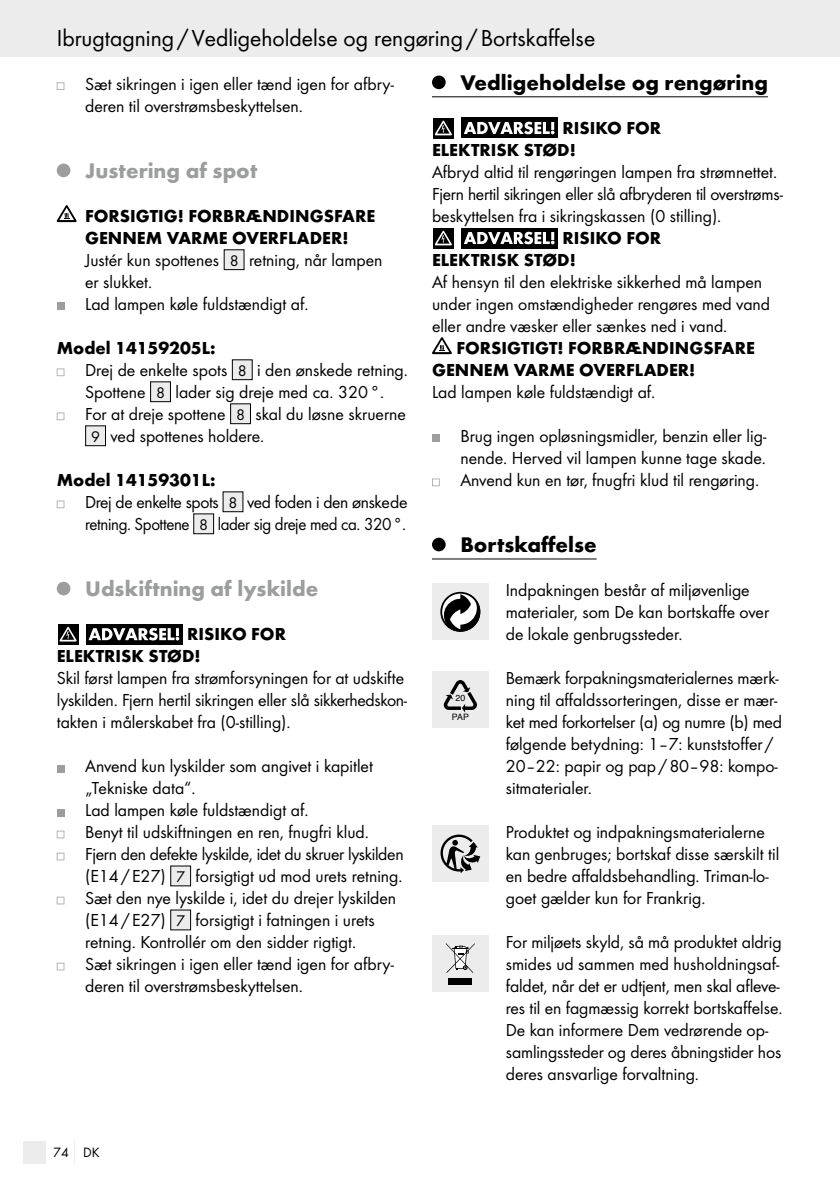
<style>
.page{position:relative;width:840px;height:1191px;background:#fff}
.page>*{position:absolute;margin:0;border:0;box-sizing:border-box;transform-origin:0 0}
.t1{font:24px "Futura Boo";color:#000}
.t2{font:700 22px "Futura";color:#000}
.t3{font:700 22px "Futura";color:#9c9d9d}
.t4{font:18px/22px "Futura Boo";color:#000}
.t5{font:700 18px/22px "Futura";color:#000}
.t6{font:18px/22px "Futura Boo";letter-spacing:-.02em;color:#000}
.t7{font:14px "Futura Boo";color:#000}
.t8{font:8.8px/18.4px "Helvetica";color:#000;text-align:center}
.s1{font-size:16px}
</style>
<div class="page">
<div style="left:0;top:0;width:839px;height:57px;background:#ececec"></div>
<div style="left:23px;top:1140px;width:22px;height:23px;background:#ececec"></div>
<svg style="left:74px;top:1141px;width:1px;height:22px"></svg>
<svg style="left:57px;top:82px;width:7px;height:8px"></svg>
<div style="left:57px;top:164px;width:13px;height:13px;background:#9c9d9d;border-radius:50%"></div>
<svg style="left:57px;top:205px;width:20px;height:17px"></svg>
<div style="left:224px;top:250px;width:20px;height:20px;background:#ececec"></div>
<div style="left:57px;top:302px;width:7px;height:8px;background:#9c9d9d"></div>
<svg style="left:57px;top:368px;width:7px;height:8px"></svg>
<div style="left:232px;top:360px;width:20px;height:20px;background:#ececec"></div>
<div style="left:232px;top:359px;width:20px;height:21px;border:1px solid #000"></div>
<div style="left:150px;top:382px;width:20px;height:20px;background:#ececec"></div>
<div style="left:150px;top:381px;width:21px;height:21px;border:1px solid #000"></div>
<svg style="left:57px;top:412px;width:7px;height:8px"></svg>
<div style="left:230px;top:404px;width:20px;height:20px;background:#ececec"></div>
<div style="left:230px;top:403px;width:21px;height:21px;border:1px solid #000"></div>
<div style="left:86px;top:426px;width:19px;height:20px;background:#ececec"></div>
<div style="left:85px;top:425px;width:21px;height:21px;border:1px solid #000"></div>
<svg style="left:57px;top:500px;width:7px;height:8px"></svg>
<div style="left:223px;top:492px;width:20px;height:20px;background:#ececec"></div>
<div style="left:194px;top:514px;width:19px;height:20px;background:#ececec"></div>
<div style="left:193px;top:513px;width:21px;height:21px;border:1px solid #000"></div>
<div style="left:57px;top:582px;width:13px;height:13px;background:#9c9d9d;border-radius:50%"></div>
<svg style="left:58px;top:624px;width:20px;height:20px"></svg>
<svg style="left:60px;top:627px;width:17px;height:14px"></svg>
<div style="left:86px;top:624px;width:97px;height:20px;background:#000"></div>
<svg style="left:88px;top:628px;width:91px;height:12px"></svg>
<div style="left:57px;top:764px;width:7px;height:8px;background:#9c9d9d"></div>
<div style="left:57px;top:808px;width:7px;height:8px;background:#9c9d9d"></div>
<svg style="left:57px;top:830px;width:7px;height:8px"></svg>
<svg style="left:57px;top:852px;width:7px;height:8px"></svg>
<div style="left:171px;top:866px;width:19px;height:20px;background:#ececec"></div>
<div style="left:170px;top:865px;width:21px;height:21px;border:1px solid #000"></div>
<svg style="left:57px;top:896px;width:7px;height:8px"></svg>
<div style="left:171px;top:910px;width:19px;height:20px;background:#ececec"></div>
<div style="left:170px;top:909px;width:21px;height:21px;border:1px solid #000"></div>
<svg style="left:57px;top:962px;width:7px;height:8px"></svg>
<hr style="left:432px;top:96px;width:335px;height:1px;background:#000">
<hr style="left:432px;top:558px;width:164px;height:1px;background:#000">
<div style="left:432px;top:76px;width:13px;height:13px;background:#000;border-radius:50%"></div>
<svg style="left:433px;top:118px;width:20px;height:20px"></svg>
<svg style="left:434px;top:121px;width:17px;height:14px"></svg>
<div style="left:461px;top:118px;width:96px;height:20px;background:#000"></div>
<svg style="left:463px;top:122px;width:91px;height:12px"></svg>
<svg style="left:433px;top:228px;width:20px;height:20px"></svg>
<svg style="left:434px;top:231px;width:17px;height:14px"></svg>
<div style="left:461px;top:228px;width:96px;height:20px;background:#000"></div>
<svg style="left:463px;top:232px;width:91px;height:12px"></svg>
<svg style="left:432px;top:337px;width:19px;height:17px"></svg>
<div style="left:432px;top:434px;width:7px;height:8px;background:#9c9d9d"></div>
<svg style="left:432px;top:478px;width:7px;height:8px"></svg>
<div style="left:432px;top:538px;width:13px;height:13px;background:#000;border-radius:50%"></div>
<div style="left:432px;top:583px;width:56px;height:57px;background:#ececec"></div>
<div style="left:440px;top:592px;width:40px;height:40px;border:2px solid #000;border-radius:50%"></div>
<svg style="left:442px;top:593px;width:38px;height:39px"></svg>
<div style="left:432px;top:671px;width:56px;height:57px;background:#ececec"></div>
<svg style="left:443px;top:680px;width:33px;height:32px"></svg>
<div style="left:432px;top:825px;width:56px;height:57px;background:#ececec"></div>
<svg style="left:440px;top:834px;width:40px;height:39px"></svg>
<div style="left:432px;top:935px;width:56px;height:57px;background:#ececec"></div>
<div style="left:448px;top:979px;width:24px;height:6px;background:#000"></div>
<svg style="left:445px;top:943px;width:29px;height:30px"></svg>
<h1 class="t1" style="left:57px;top:24px;width:539px">Ibrugtagning/Vedligeholdelse og rengøring/Bortskaffelse</h1>
<p class="t4" style="left:85px;top:73px;width:310px">Sæt sikringen i igen eller tænd igen for afbry&shy;deren til overstrømsbeskyttelsen.</p>
<p class="t2" style="left:460px;top:69px;width:309px">Vedligeholdelse og rengøring</p>
<p class="t5" style="left:432px;top:117px;width:230px;text-indent:130px">RISIKO FOR<br>ELEKTRISK STØD!</p>
<p class="t4" style="left:432px;top:161px;width:352px">Afbryd altid til rengøringen lampen fra strømnettet.<br>Fjern hertil sikringen eller slå afbryderen til overstrøms&shy;beskyttelsen fra i sikringskassen (0 stilling).</p>
<p class="t5" style="left:432px;top:227px;width:230px;text-indent:130px">RISIKO FOR<br>ELEKTRISK STØD!</p>
<p class="t4" style="left:432px;top:271px;width:339px">Af hensyn til den elektriske sikkerhed må lampen under ingen omstændigheder rengøres med vand eller andre væsker eller sænkes ned i vand.</p>
<p class="t5" style="left:432px;top:337px;width:324px;text-indent:24px">FORSIGTIGT! FORBRÆNDINGSFARE<br>GENNEM VARME OVERFLADER!</p>
<p class="t4" style="left:432px;top:381px;width:225px">Lad lampen køle fuldstændigt af.</p>
<p class="t4" style="left:460px;top:425px;width:307px;text-align:justify">Brug ingen opløsningsmidler, benzin eller lig&shy;nende. Herved vil lampen kunne tage skade.<br>Anvend kun en tør, fnugfri klud til rengøring.</p>
<p class="t3" style="left:85px;top:157px;width:173px">Justering af spot</p>
<p class="t5" style="left:85px;top:205px;width:291px">FORSIGTIG! FORBRÆNDINGSFARE<br>GENNEM VARME OVERFLADER!</p>
<p class="t4" style="left:85px;top:249px;width:298px">Justér kun spottenes <span class="s1">8</span> retning, når lampen er slukket.<br>Lad lampen køle fuldstændigt af.</p>
<p class="t5" style="left:57px;top:337px;width:160px">Model 14159205L:</p>
<p class="t4" style="left:85px;top:359px;width:324px">Drej de enkelte spots <span class="s1">8</span> i den ønskede retning.</p>
<p class="t4" style="left:85px;top:381px;width:300px">Spottene <span class="s1">8</span> lader sig dreje med ca. 320°.</p>
<p class="t4" style="left:85px;top:403px;width:322px">For at dreje spottene <span class="s1">8</span> skal du løsne skruerne</p>
<p class="t4" style="left:91px;top:425px;width:175px"><span class="s1">9</span> ved spottenes holdere.</p>
<p class="t5" style="left:57px;top:469px;width:160px">Model 14159301L:</p>
<p class="t6" style="left:85px;top:491px;width:324px">Drej de enkelte spots <span class="s1">8</span> ved foden i den ønskede retning. Spottene <span class="s1">8</span> lader sig dreje med ca. 320°.</p>
<p class="t2" style="left:460px;top:531px;width:138px">Bortskaffelse</p>
<p class="t4" style="left:505px;top:579px;width:265px">Indpakningen består af miljøvenlige materialer, som De kan bortskaffe over de lokale genbrugssteder.</p>
<p class="t3" style="left:85px;top:575px;width:235px">Udskiftning af lyskilde</p>
<p class="t5" style="left:57px;top:623px;width:230px;text-indent:130px">RISIKO FOR<br>ELEKTRISK STØD!</p>
<p class="t4" style="left:57px;top:667px;width:351px">Skil først lampen fra strømforsyningen for at udskifte lyskilden. Fjern hertil sikringen eller slå sikkerhedskon&shy;takten i målerskabet fra (0-stilling).</p>
<p class="t4" style="left:85px;top:755px;width:320px">Anvend kun lyskilder som angivet i kapitlet „Tekniske data“.<br>Lad lampen køle fuldstændigt af.<br>Benyt til udskiftningen en ren, fnugfri klud.<br>Fjern den defekte lyskilde, idet du skruer lyskilden (E14/ E27) <span class="s1">7</span> forsigtigt ud mod urets retning.<br>Sæt den nye lyskilde i, idet du drejer lyskilden (E14/ E27) <span class="s1">7</span> forsigtigt i fatningen i urets retning. Kontrollér om den sidder rigtigt.<br>Sæt sikringen i igen eller tænd igen for afbry&shy;deren til overstrømsbeskyttelsen.</p>
<p class="t4" style="left:505px;top:667px;width:277px">Bemærk forpakningsmaterialernes mærk&shy;ning til affaldssorteringen, disse er mær&shy;ket med forkortelser (a) og numre (b) med følgende betydning: 1–7: kunststoffer / 20–22: papir og pap/80–98: kompo&shy;sitmaterialer.</p>
<p class="t4" style="left:505px;top:821px;width:275px">Produktet og indpakningsmaterialerne kan genbruges; bortskaf disse særskilt til en bedre affaldsbehandling. Triman-lo&shy;goet gælder kun for Frankrig.</p>
<p class="t4" style="left:505px;top:931px;width:278px">For miljøets skyld, så må produktet aldrig smides ud sammen med husholdningsaf&shy;faldet, når det er udtjent, men skal afleve&shy;res til en fagmæssig korrekt bortskaffelse.<br>De kan informere Dem vedrørende op&shy;samlingssteder og deres åbningstider hos deres ansvarlige forvaltning.</p>
<p class="t8" style="left:451px;top:689px;width:18px">20<br>PAP</p>
<p class="t7" style="left:53px;top:1144px;width:48px">74 DK</p>
</div>
